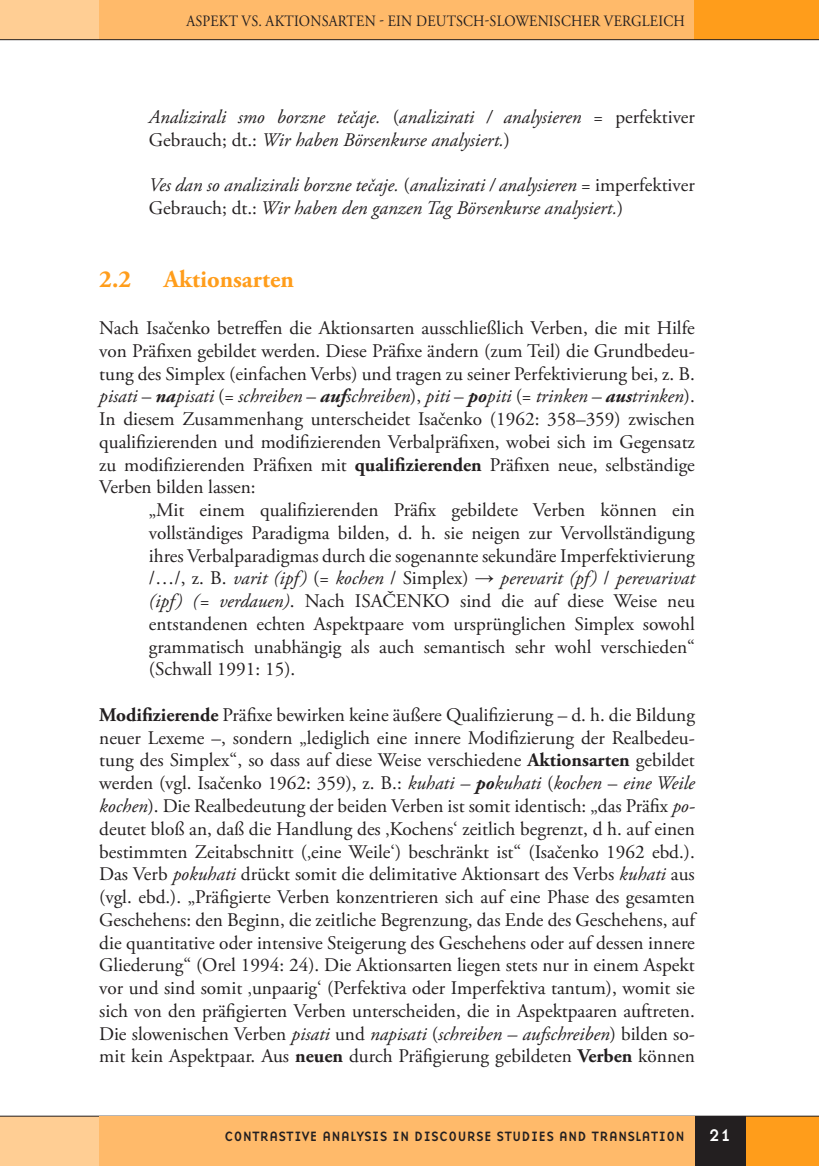
<style>
.page{position:relative;width:819px;height:1166px;background:#fff}
.page>*{position:absolute;margin:0;border:0;box-sizing:border-box;transform-origin:0 0}
.t1{font:700 24.5px "Adobe Garamond Pro";color:#ff9d1b}
.t2{font:19.25px/22.8px "Adobe Garamond Pro";color:#231f20;text-align:justify}
.t3{font:italic 19.25px/22.8px "Adobe Garamond Pro";color:#231f20}
.t4{font:17.5px "Base Nine";color:#fff}
.t5{font:15.75px "Adobe Garamond Pro";letter-spacing:.015em;color:#231f20;scale:.9 1}
.t6{font:14px "Base Nine";color:#231f20}
.s1{font-style:normal}
.s2{font-style:italic}
.s3{font-weight:700;font-style:italic}
.s4{font-weight:700}
.s5{font-family:"Times New Roman"}
</style>
<div class="page">
<div style="left:99px;top:0;width:596px;height:40px;background:#ffba6a"></div>
<div style="left:745px;top:1116px;width:73px;height:50px;background:#ff9d1b"></div>
<div style="left:0;top:1116px;width:99px;height:50px;background:#ffce94"></div>
<div style="left:694px;top:1116px;width:51px;height:50px;background:#231f20"></div>
<div style="left:0;top:0;width:99px;height:40px;background:#ffce94"></div>
<div style="left:694px;top:0;width:124px;height:40px;background:#ff9d1b"></div>
<hr style="left:0;top:39px;width:818px;height:1px;background:#231f20">
<hr style="left:0;top:1116px;width:818px;height:1px;background:#231f20">
<div style="left:99px;top:1116px;width:595px;height:50px;background:#ffba6a"></div>
<p class="t5" style="left:186px;top:11px;width:555px">ASPEKT VS. AKTIONSARTEN - EIN DEUTSCH-SLOWENISCHER VERGLEICH</p>
<p class="t3" style="left:149px;top:106px;width:547px">Analizirali smo borzne tečaje. <span class="s1">(</span>analizirati / analysieren <span class="s1">= perfektiver<br>Gebrauch; dt.:</span> Wir haben Börsenkurse analysiert.<span class="s1">)</span></p>
<p class="t3" style="left:149px;top:174px;width:547px">Ves dan so analizirali borzne tečaje. <span class="s1">(</span>analizirati / analysieren <span class="s1">= imperfektiver<br>Gebrauch; dt.:</span> Wir haben den ganzen Tag Börsenkurse analysiert.<span class="s1">)</span></p>
<p class="t1" style="left:99px;top:264px;width:33px">2.2</p>
<p class="t1" style="left:164px;top:264px;width:131px">Aktionsarten</p>
<p class="t2" style="left:99px;top:317px;width:597px">Nach Isačenko betreffen die Aktionsarten ausschließlich Verben, die mit Hilfe von Präfixen gebildet werden. Diese Präfixe ändern (zum Teil) die Grundbedeu&shy;tung des Simplex (einfachen Verbs) und tragen zu seiner Perfektivierung bei, z. B. <span class="s2">pisati</span> – <span class="s3">na</span><span class="s2">pisati</span> (= <span class="s2">schreiben</span> – <span class="s3">auf</span><span class="s2">schreiben</span>), <span class="s2">piti</span> – <span class="s3">po</span><span class="s2">piti</span> (= <span class="s2">trinken –</span> <span class="s3">aus</span><span class="s2">trinken</span>).<br>In diesem Zusammenhang unterscheidet Isačenko (1962: 358–359) zwischen qualifizierenden und modifizierenden Verbalpräfixen, wobei sich im Gegensatz zu modifizierenden Präfixen mit <span class="s4">qualifizierenden</span> Präfixen neue, selbständige Verben bilden lassen:</p>
<p class="t2" style="left:149px;top:499px;width:547px">„Mit einem qualifizierenden Präfix gebildete Verben können ein vollständiges Paradigma bilden, d. h. sie neigen zur Vervollständigung ihres Verbalparadigmas durch die sogenannte sekundäre Imperfektivierung /…/, z. B. <span class="s2">varit (ipf)</span> (= <span class="s2">kochen</span> / Simplex) <span class="s5">→</span> <span class="s2">perevarit (pf)</span> / <span class="s2">perevarivat (ipf) (= verdauen)</span>. Nach ISAČENKO sind die auf diese Weise neu entstandenen echten Aspektpaare vom ursprünglichen Simplex sowohl grammatisch unabhängig als auch semantisch sehr wohl verschieden“ (Schwall 1991: 15).</p>
<p class="t2" style="left:99px;top:704px;width:597px"><span class="s4">Modifizierende</span> Präfixe bewirken keine äußere Qualifizierung – d. h. die Bildung neuer Lexeme –, sondern „lediglich eine innere Modifizierung der Realbedeu&shy;tung des Simplex“, so dass auf diese Weise verschiedene <span class="s4">Aktionsarten</span> gebildet werden (vgl. Isačenko 1962: 359), z. B.: <span class="s2">kuhati –</span> <span class="s3">po</span><span class="s2">kuhati</span> (<span class="s2">kochen</span> – <span class="s2">eine Weile kochen</span>). Die Realbedeutung der beiden Verben ist somit identisch: „das Präfix <span class="s2">po&shy;</span>deutet bloß an, daß die Handlung des ‚Kochens‘ zeitlich begrenzt, d h. auf einen bestimmten Zeitabschnitt (‚eine Weile‘) beschränkt ist“ (Isačenko 1962 ebd.).<br>Das Verb <span class="s2">pokuhati</span> drückt somit die delimitative Aktionsart des Verbs <span class="s2">kuhati</span> aus (vgl. ebd.). „Präfigierte Verben konzentrieren sich auf eine Phase des gesamten Geschehens: den Beginn, die zeitliche Begrenzung, das Ende des Geschehens, auf die quantitative oder intensive Steigerung des Geschehens oder auf dessen innere Gliederung“ (Orel 1994: 24). Die Aktionsarten liegen stets nur in einem Aspekt vor und sind somit ‚unpaarig‘ (Perfektiva oder Imperfektiva tantum), womit sie sich von den präfigierten Verben unterscheiden, die in Aspektpaaren auftreten.<br>Die slowenischen Verben <span class="s2">pisati</span> und <span class="s2">napisati</span> (<span class="s2">schreiben – aufschreiben</span>) bilden so&shy;mit kein Aspektpaar. Aus <span class="s4">neuen</span> durch Präfigierung gebildeten <span class="s4">Verben</span> können</p>
<p class="t6" style="left:224px;top:1126px;width:462px">CONTRASTIVE ANALYSIS IN DISCOURSE STUDIES AND TRANSLATION</p>
<p class="t4" style="left:708px;top:1123px;width:25px">21</p>
</div>
